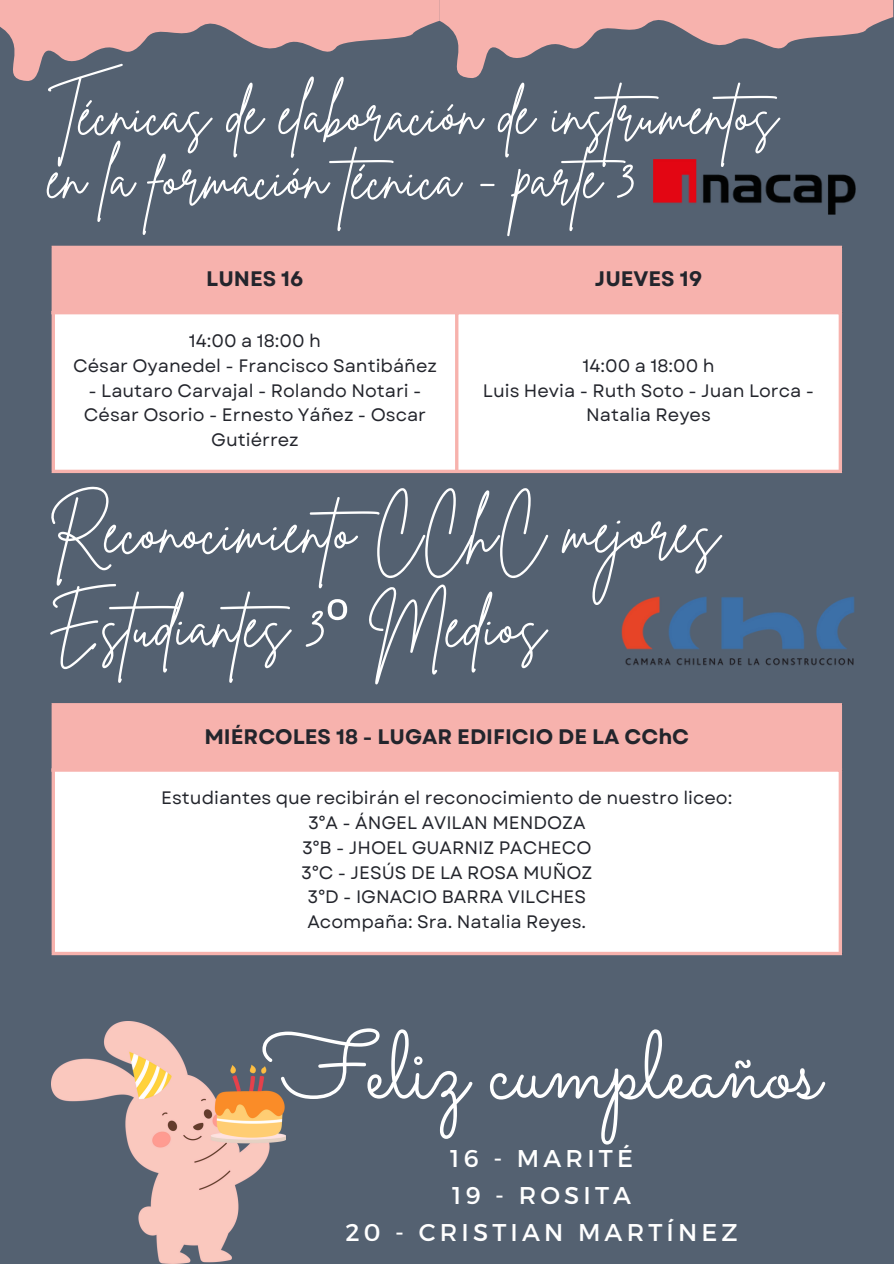
<style>
.page{position:relative;width:894px;height:1264px;background:#fff}
.page>*{position:absolute;margin:0;border:0;box-sizing:border-box;transform-origin:0 0}
.t1{font:95.25px "Sacramento";color:#fff}
.t2{font:62.25px/94.5px "Brittany Signature";color:#fff}
.t3{font:57.45px/64.2px "Brittany Signature";color:#fff}
.t4{font:24.3px "Montserrat";letter-spacing:.17em;color:#fff}
.t5{font:700 21px "Garet";color:#23252c}
.t6{font:18px/24.8px "Garet";color:#23252c;text-align:center}
.s1{font-family:"Noto Sans"}
</style>
<div class="page">
<div style="left:0;top:0;width:893px;height:1263px;background:#546171"></div>
<svg style="left:0;top:0;width:893px;height:81px"></svg>
<div style="left:55px;top:249px;width:783px;height:62px;background:#f7b2ad"></div>
<div style="left:55px;top:314px;width:783px;height:155px;background:#fff"></div>
<hr style="left:52px;top:249px;width:3px;height:220px;background:#f7b2ad">
<hr style="left:455px;top:249px;width:3px;height:220px;background:#f7b2ad">
<hr style="left:838px;top:249px;width:3px;height:220px;background:#f7b2ad">
<hr style="left:52px;top:246px;width:789px;height:3px;background:#f7b2ad">
<hr style="left:52px;top:311px;width:789px;height:3px;background:#f7b2ad">
<svg style="left:52px;top:469px;width:789px;height:4px;background:#f8bfbb"></svg>
<img style="left:653px;top:159px;width:202px;height:55px">
<img style="left:621px;top:596px;width:234px;height:70px">
<div style="left:53px;top:704px;width:787px;height:66px;background:#f7b2ad"></div>
<div style="left:53px;top:769px;width:787px;height:184px;background:#fff"></div>
<hr style="left:52px;top:706px;width:3px;height:245px;background:#f7b2ad">
<hr style="left:838px;top:706px;width:3px;height:245px;background:#f7b2ad">
<hr style="left:52px;top:703px;width:789px;height:3px;background:#f7b2ad">
<hr style="left:52px;top:768px;width:789px;height:3px;background:#f7b2ad">
<svg style="left:52px;top:951px;width:789px;height:4px;fill:#f7b2ad"></svg>
<img style="left:52px;top:1021px;width:234px;height:242px">
<p class="t3" style="left:48px;top:83px;width:745px">Técnicas de elaboración de instrumentos en la formación técnica - parte 3</p>
<p class="t5" style="left:206px;top:264px;width:99px">LUNES 16</p>
<p class="t5" style="left:594px;top:264px;width:109px">JUEVES 19</p>
<h2 class="t6" style="left:189px;top:328px;width:133px">14:00 a 18:00 h</h2>
<p class="t6" style="left:73px;top:353px;width:365px">César Oyanedel - Francisco Santibáñez</p>
<p class="t6" style="left:84px;top:378px;width:343px">- Lautaro Carvajal - Rolando Notari -<br>César Osorio - Ernesto Yáñez - Oscar<br>Gutiérrez</p>
<p class="t6" style="left:582px;top:353px;width:133px">14:00 a 18:00 h</p>
<p class="t6" style="left:483px;top:378px;width:332px">Luis Hevia - Ruth Soto - Juan Lorca -<br>Natalia Reyes</p>
<p class="t2" style="left:48px;top:485px;width:672px">Reconocimiento CChC mejores<br>Estudiantes 3<span class="s1">º</span> Medios</p>
<p class="t5" style="left:204px;top:721px;width:486px">MIÉRCOLES 18 - LUGAR EDIFICIO DE LA CChC</p>
<p class="t6" style="left:161px;top:785px;width:572px">Estudiantes que recibirán el reconocimiento de nuestro liceo:</p>
<p class="t6" style="left:308px;top:810px;width:279px">3°A - ÁNGEL AVILAN MENDOZA</p>
<p class="t6" style="left:302px;top:835px;width:291px">3°B - JHOEL GUARNIZ PACHECO</p>
<h2 class="t6" style="left:301px;top:860px;width:293px">3°C - JESÚS DE LA ROSA MUÑOZ</h2>
<p class="t6" style="left:307px;top:884px;width:280px">3°D - IGNACIO BARRA VILCHES</p>
<p class="t6" style="left:307px;top:909px;width:280px">Acompaña: Sra. Natalia Reyes.</p>
<p class="t1" style="left:262px;top:1008px;width:559px">Feliz cumpleaños</p>
<p class="t4" style="left:450px;top:1142px;width:184px">16 - MARITÉ</p>
<p class="t4" style="left:452px;top:1179px;width:180px">19 - ROSITA</p>
<p class="t4" style="left:345px;top:1216px;width:393px">20 - CRISTIAN MARTÍNEZ</p>
</div>
